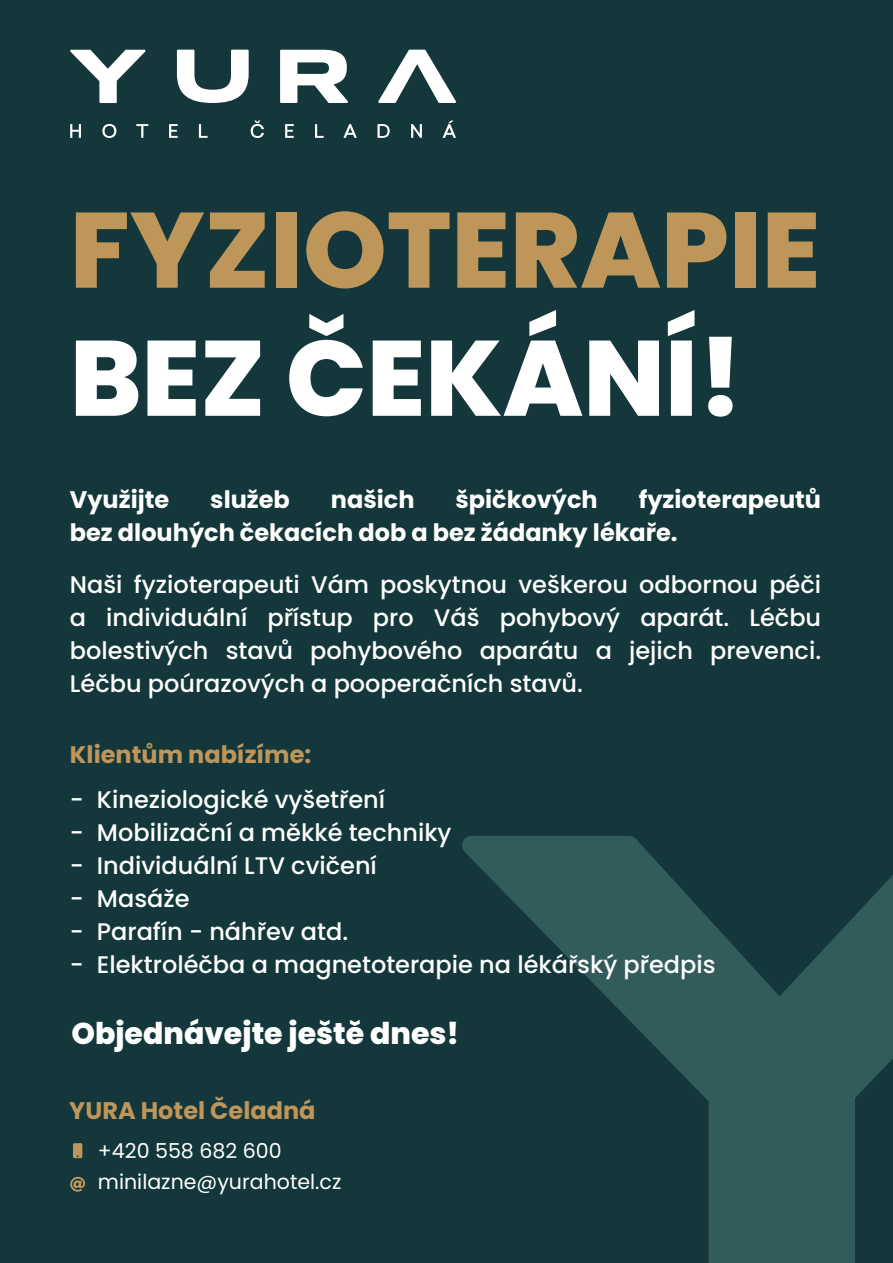
<style>
.page{position:relative;width:893px;height:1263px;background:#13373a}
.page>*{position:absolute;margin:0;border:0;box-sizing:border-box;transform-origin:0 0}
.t1{font:800 106.65px "Poppins";color:#be965a}
.t2{font:800 106.65px "Poppins";color:#fff}
.t3{font:800 30px "Poppins";color:#fff}
.t4{font:500 24px/33px "Poppins";color:#fff;text-align:justify}
.t5{font:700 24px/33px "Poppins";color:#fff}
.t6{font:700 24px "Poppins";color:#be965a}
.t7{font:20.55px/30.9px "Poppins";color:#fff}
</style>
<div class="page">
<svg style="left:462px;top:836px;width:431px;height:427px"></svg>
<svg style="left:73px;top:1143px;width:9px;height:15px"></svg>
<svg style="left:70px;top:1177px;width:15px;height:15px"></svg>
<svg style="left:70px;top:124px;width:11px;height:14px"></svg>
<svg style="left:102px;top:124px;width:14px;height:14px"></svg>
<svg style="left:136px;top:124px;width:12px;height:14px"></svg>
<svg style="left:169px;top:124px;width:9px;height:14px"></svg>
<svg style="left:199px;top:124px;width:9px;height:14px"></svg>
<svg style="left:251px;top:120px;width:13px;height:18px"></svg>
<svg style="left:285px;top:124px;width:9px;height:14px"></svg>
<svg style="left:315px;top:124px;width:9px;height:14px"></svg>
<svg style="left:343px;top:124px;width:14px;height:14px"></svg>
<svg style="left:378px;top:124px;width:12px;height:14px"></svg>
<svg style="left:411px;top:124px;width:11px;height:14px"></svg>
<svg style="left:443px;top:121px;width:13px;height:17px"></svg>
<svg style="left:70px;top:50px;width:76px;height:53px"></svg>
<svg style="left:177px;top:50px;width:72px;height:53px"></svg>
<svg style="left:280px;top:50px;width:68px;height:53px"></svg>
<svg style="left:378px;top:50px;width:78px;height:53px"></svg>
<h1 class="t1" style="left:70px;top:189px;width:752px">FYZIOTERAPIE</h1>
<h1 class="t2" style="left:70px;top:317px;width:675px">BEZ ČEKÁNÍ!</h1>
<p class="t5" style="left:70px;top:483px;width:753px;text-indent:569px">fyzioterapeutů bez dlouhých čekacích dob a bez žádanky lékaře.</p>
<p class="t5" style="left:70px;top:483px;width:101px">Využijte</p>
<p class="t5" style="left:210px;top:483px;width:81px">služeb</p>
<p class="t5" style="left:331px;top:483px;width:85px">našich</p>
<p class="t5" style="left:455px;top:483px;width:144px">špičkových</p>
<p class="t4" style="left:70px;top:568px;width:753px">Naši fyzioterapeuti Vám poskytnou veškerou odbornou péči a individuální přístup pro Váš pohybový aparát. Léčbu bolestivých stavů pohybového aparátu a jejich prevenci.<br>Léčbu poúrazových a pooperačních stavů.</p>
<p class="t6" style="left:70px;top:740px;width:243px">Klientům nabízíme:</p>
<p class="t4" style="left:70px;top:783px;width:317px">- Kineziologické vyšetření</p>
<p class="t4" style="left:70px;top:816px;width:383px">- Mobilizační a měkké techniky</p>
<p class="t4" style="left:70px;top:849px;width:309px">- Individuální LTV cvičení</p>
<p class="t4" style="left:70px;top:882px;width:121px">- Masáže</p>
<p class="t4" style="left:70px;top:915px;width:280px">- Parafín - náhřev atd.</p>
<p class="t4" style="left:70px;top:948px;width:647px">- Elektroléčba a magnetoterapie na lékářský předpis</p>
<p class="t3" style="left:71px;top:1016px;width:389px">Objednávejte ještě dnes!</p>
<p class="t6" style="left:69px;top:1096px;width:248px">YURA Hotel Čeladná</p>
<p class="t7" style="left:98px;top:1136px;width:245px">+420 558 682 600 minilazne@yurahotel.cz</p>
</div>
